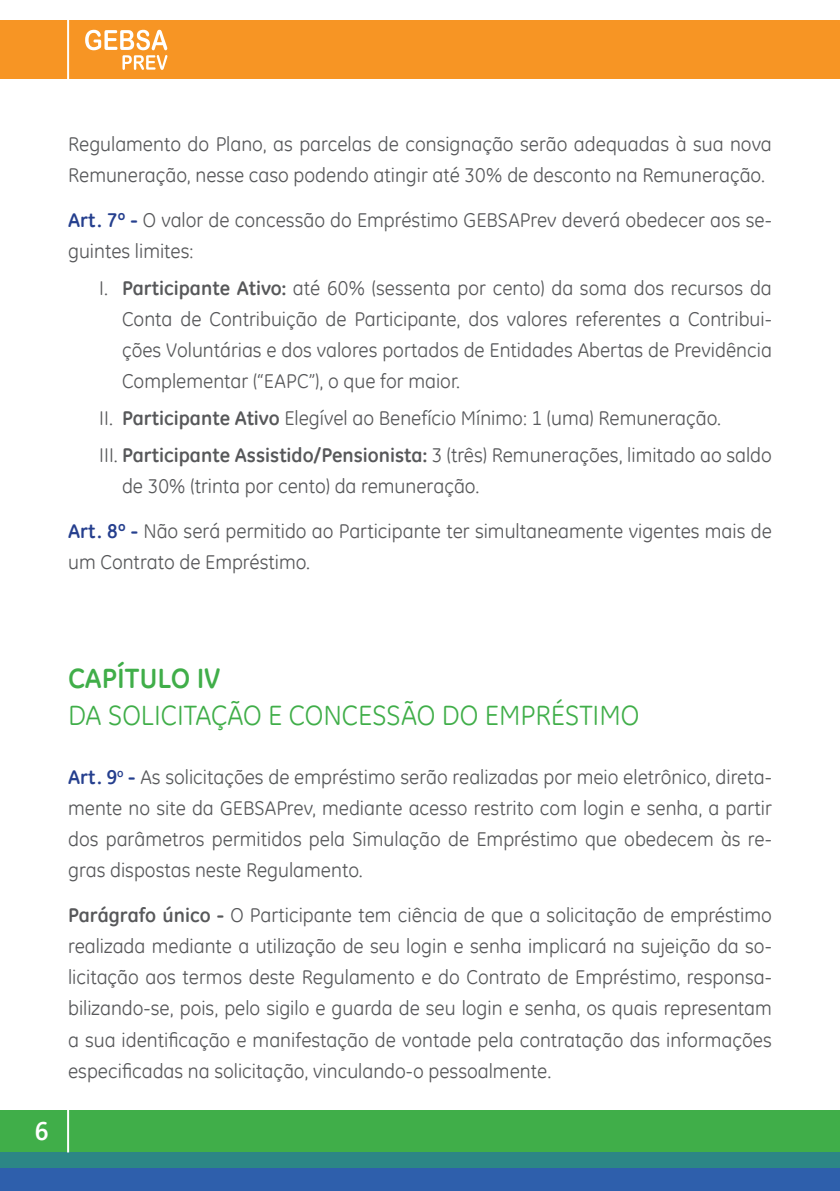
<style>
.page{position:relative;width:840px;height:1191px;background:#fff}
.page>*{position:absolute;margin:0;border:0;box-sizing:border-box;transform-origin:0 0}
.TIT{font:28px/36.6px "GE Inspira";color:#40ae49}
.t1{font:700 26px "GE Inspira";color:#fff}
.txt_corrido{font:20px/31px "GE Inspira";color:#57585a}
.s1{font-weight:700;color:#253f8e}
.s2{font-weight:700}
</style>
<div class="page">
<div style="left:0;top:20px;width:839px;height:58px;background:#f79524"></div>
<div style="left:0;top:1109px;width:839px;height:43px;background:#40ae49"></div>
<div style="left:0;top:1152px;width:839px;height:17px;background:#2c8686"></div>
<div style="left:0;top:1167px;width:839px;height:24px;background:#2e5fac"></div>
<svg style="left:85px;top:30px;width:82px;height:40px"></svg>
<hr style="left:67px;top:1109px;width:2px;height:43px;background:#fff">
<hr style="left:67px;top:7px;width:2px;height:81px;background:#fff">
<p class="txt_corrido" style="left:68px;top:128px;width:705px">Regulamento do Plano, as parcelas de consignação serão adequadas à sua nova<br>Remuneração, nesse caso podendo atingir até 30% de desconto na Remuneração.</p>
<p class="txt_corrido" style="left:68px;top:204px;width:704px"><span class="s1">Art. 7º -</span> O valor de concessão do Empréstimo GEBSAPrev deverá obedecer aos se&shy;guintes limites:</p>
<p class="txt_corrido" style="left:122px;top:272px;width:651px;text-align:justify;text-indent:-23px">I. <span class="s2">Participante Ativo:</span> até 60% (sessenta por cento) da soma dos recursos da Conta de Contribuição de Participante, dos valores referentes a Contribui&shy;ções Voluntárias e dos valores portados de Entidades Abertas de Previdência Complementar (“EAPC”), o que for maior.</p>
<p class="txt_corrido" style="left:99px;top:402px;width:623px">II. <span class="s2">Participante Ativo</span> Elegível ao Benefício Mínimo: 1 (uma) Remuneração.</p>
<p class="txt_corrido" style="left:122px;top:439px;width:651px;text-indent:-23px">III. <span class="s2">Participante Assistido/Pensionista:</span> 3 (três) Remunerações, limitado ao saldo de 30% (trinta por cento) da remuneração.</p>
<p class="txt_corrido" style="left:68px;top:515px;width:705px"><span class="s1">Art. 8º -</span> Não será permitido ao Participante ter simultaneamente vigentes mais de um Contrato de Empréstimo.</p>
<h2 class="t1" style="left:35px;top:1114px;width:15px">6</h2>
<p class="TIT" style="left:68px;top:659px;width:572px"><span class="s2">CAPÍTULO IV<br></span>DA SOLICITAÇÃO E CONCESSÃO DO EMPRÉSTIMO</p>
<p class="txt_corrido" style="left:68px;top:761px;width:705px;text-align:justify"><span class="s1">Art. 9</span><sup>o</sup> <span class="s1">-</span> As solicitações de empréstimo serão realizadas por meio eletrônico, direta&shy;mente no site da GEBSAPrev, mediante acesso restrito com login e senha, a partir dos parâmetros permitidos pela Simulação de Empréstimo que obedecem às re&shy;gras dispostas neste Regulamento.</p>
<p class="txt_corrido" style="left:68px;top:899px;width:705px;text-align:justify"><span class="s2">Parágrafo único -</span> O Participante tem ciência de que a solicitação de empréstimo realizada mediante a utilização de seu login e senha implicará na sujeição da so&shy;licitação aos termos deste Regulamento e do Contrato de Empréstimo, responsa&shy;bilizando-se, pois, pelo sigilo e guarda de seu login e senha, os quais representam a sua identificação e manifestação de vontade pela contratação das informações especificadas na solicitação, vinculando-o pessoalmente.</p>
</div>
